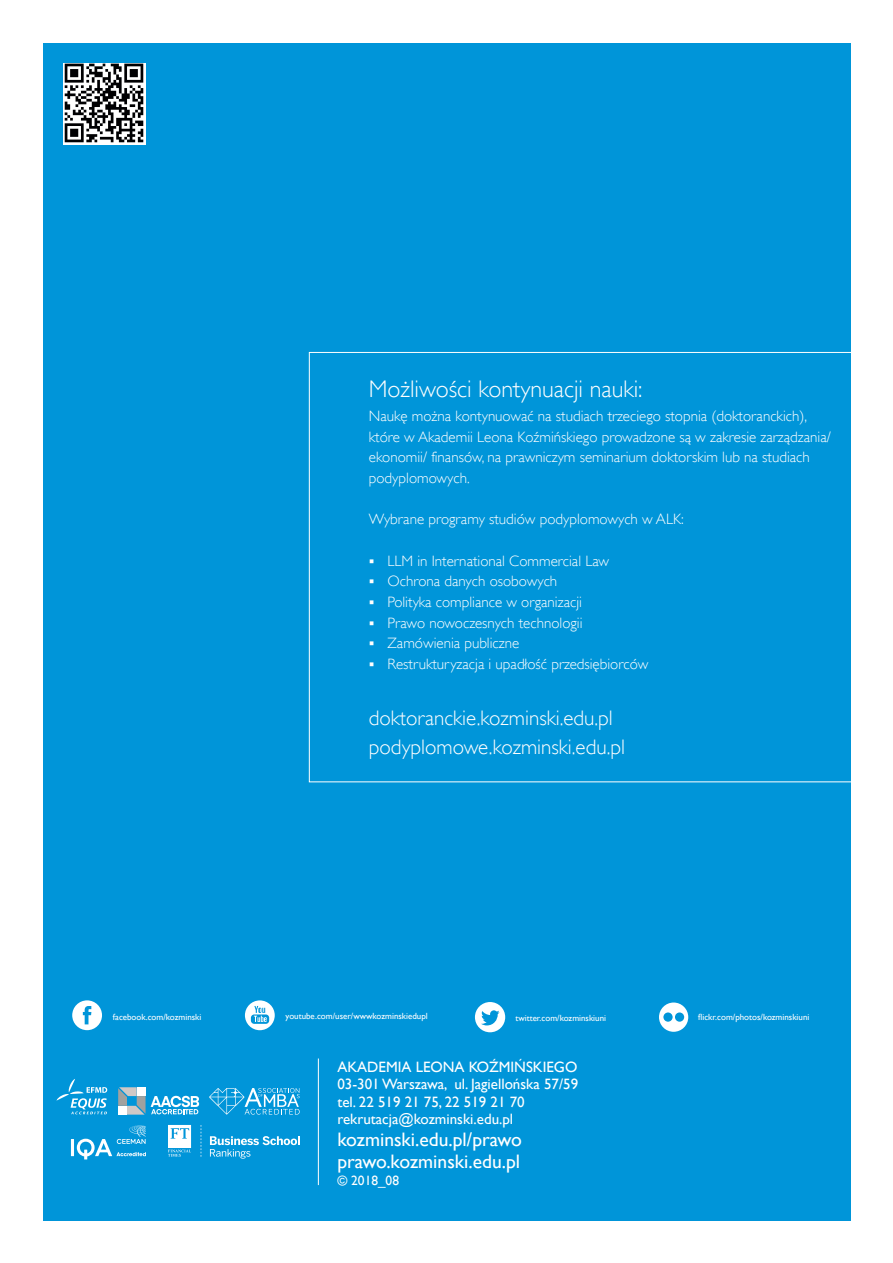
<style>
.page{position:relative;width:893px;height:1263px;background:#fff}
.page>*{position:absolute;margin:0;border:0;box-sizing:border-box;transform-origin:0 0}
.t1{font:300 24px "Gill Sans Alt One";color:#fff}
.t2{font:300 21px/29px "Gill Sans Alt One";color:#fff}
.t3{font:19.5px/22.6px "Gill Sans";color:#fff}
.t4{font:300 15px/20.7px "Gill Sans Alt One";color:#fff}
.t5{font:15px/17.4px "Gill Sans";color:#fff}
.t6{font:13.5px "Gill Sans";color:#fff}
.t7{font:8.85px "Gill Sans";color:#fff}
</style>
<div class="page">
<div style="left:43px;top:43px;width:807px;height:1177px;background:#0095d9"></div>
<svg style="left:309px;top:352px;width:541px;height:430px"></svg>
<img style="left:63px;top:63px;width:82px;height:81px">
<hr style="left:318px;top:1058px;width:1px;height:127px;background:#fff">
<svg style="left:659px;top:1002px;width:29px;height:30px"></svg>
<svg style="left:72px;top:1000px;width:30px;height:30px"></svg>
<svg style="left:245px;top:1000px;width:30px;height:30px"></svg>
<svg style="left:475px;top:1002px;width:30px;height:30px"></svg>
<svg style="left:57px;top:1079px;width:50px;height:35px"></svg>
<svg style="left:71px;top:1125px;width:75px;height:34px"></svg>
<svg style="left:168px;top:1125px;width:23px;height:32px"></svg>
<svg style="left:210px;top:1136px;width:90px;height:22px"></svg>
<svg style="left:201px;top:1125px;width:1px;height:32px"></svg>
<svg style="left:118px;top:1087px;width:81px;height:27px"></svg>
<svg style="left:209px;top:1088px;width:91px;height:26px"></svg>
<h1 class="t1" style="left:369px;top:374px;width:275px">Możliwości kontynuacji nauki:</h1>
<p class="t4" style="left:369px;top:406px;width:464px">Naukę można kontynuować na studiach trzeciego stopnia (doktoranckich), które w Akademii Leona Koźmińskiego prowadzone są w zakresie zarządzania/ ekonomii/ finansów, na prawniczym seminarium doktorskim lub na studiach podyplomowych.</p>
<p class="t4" style="left:369px;top:509px;width:316px">Wybrane programy studiów podyplomowych w ALK:</p>
<p class="t4" style="left:369px;top:550px;width:242px">▪ LLM in International Commercial Law</p>
<p class="t4" style="left:369px;top:571px;width:190px">▪ Ochrona danych osobowych</p>
<p class="t4" style="left:369px;top:592px;width:215px">▪ Polityka compliance w organizacji</p>
<p class="t4" style="left:369px;top:612px;width:215px">▪ Prawo nowoczesnych technologii</p>
<p class="t4" style="left:369px;top:633px;width:152px">▪ Zamówienia publiczne</p>
<p class="t4" style="left:369px;top:654px;width:281px">▪ Restrukturyzacja i upadłość przedsiębiorców</p>
<h2 class="t2" style="left:369px;top:703px;width:258px">doktoranckie.kozminski.edu.pl podyplomowe.kozminski.edu.pl</h2>
<p class="t7" style="left:113px;top:1012px;width:90px">facebook.com/kozminski</p>
<p class="t7" style="left:286px;top:1011px;width:144px">youtube.com/user/wwwkozminskiedupl</p>
<p class="t7" style="left:515px;top:1012px;width:92px">twitter.com/kozminskiuni</p>
<p class="t7" style="left:698px;top:1012px;width:113px">flickr.com/photos/kozminskiuni</p>
<p class="t5" style="left:337px;top:1058px;width:242px">AKADEMIA LEONA KOŹMIŃSKIEGO<br>03-301 Warszawa, ul. Jagiellońska 57/59 tel. 22 519 21 75, 22 519 21 70 rekrutacja@kozminski.edu.pl</p>
<h3 class="t3" style="left:337px;top:1128px;width:186px">kozminski.edu.pl/prawo prawo.kozminski.edu.pl</h3>
<p class="t6" style="left:337px;top:1173px;width:63px">© 2018_08</p>
</div>
